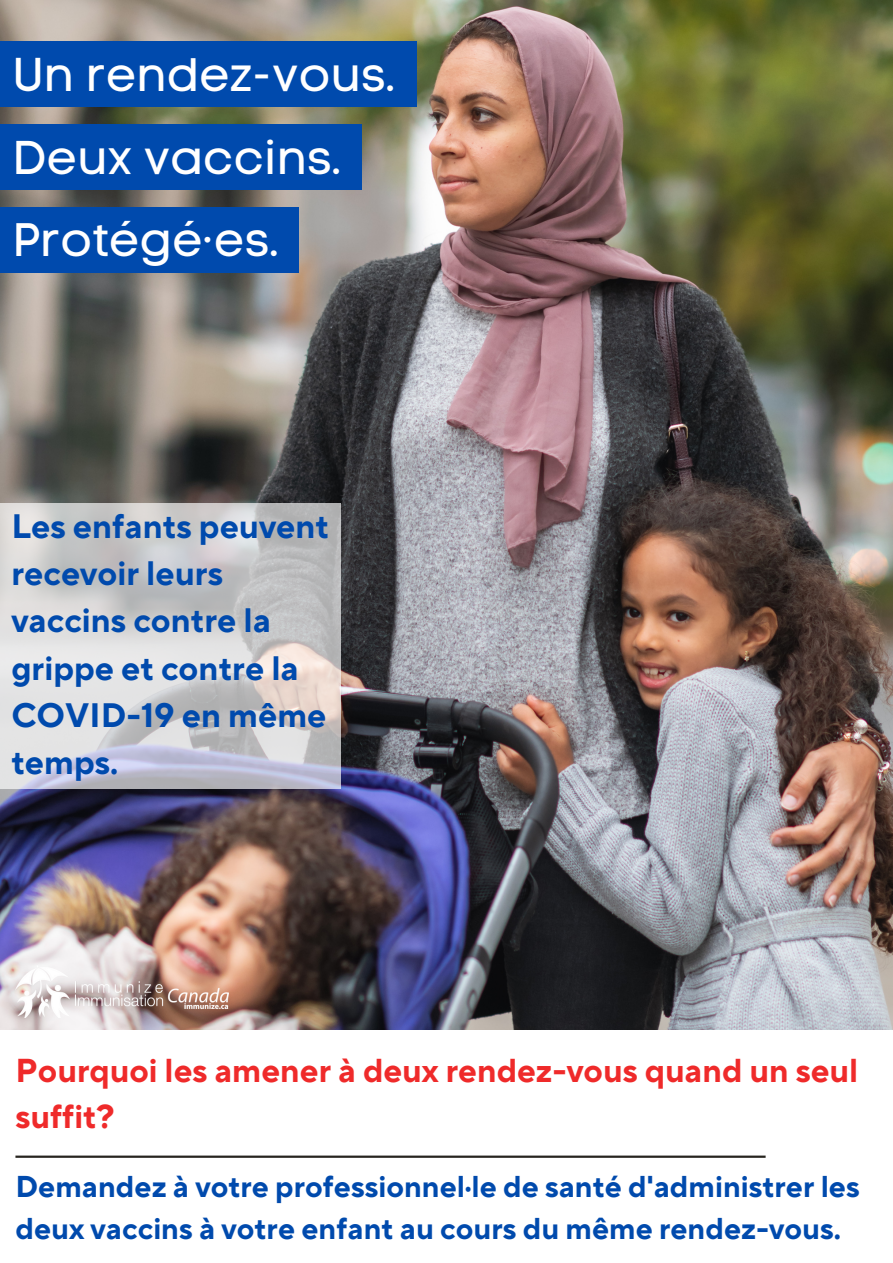
<style>
.page{position:relative;width:893px;height:1263px;background:#fff}
.page>*{position:absolute;margin:0;border:0;box-sizing:border-box;transform-origin:0 0}
.t1{font:46.88px "Code Pro Normal LC";color:#fff}
.t2{font:700 33.75px/47.2px "TT Norms Pro";color:#004aad}
.t3{font:700 33px/46.1px "TT Norms Pro";color:#ef2a2a}
.t4{font:700 30px/41.6px "TT Norms Pro";color:#004aad}
</style>
<div class="page">
<img style="left:0;top:0;width:893px;height:1030px">
<img style="left:15px;top:965px;width:213px;height:53px">
<hr style="left:15px;top:1155px;width:750px;height:3px;background:#27251f">
<svg style="left:0;top:503px;width:340px;height:286px;background:#cecdd0"></svg>
<div style="left:0;top:41px;width:416px;height:65px;background:#004aad"></div>
<div style="left:0;top:124px;width:361px;height:65px;background:#004aad"></div>
<div style="left:0;top:207px;width:299px;height:65px;background:#004aad"></div>
<p class="t1" style="left:12px;top:46px;width:384px">Un rendez-vous.</p>
<p class="t1" style="left:12px;top:129px;width:330px">Deux vaccins.</p>
<p class="t1" style="left:12px;top:212px;width:268px">Protégé·es.</p>
<p class="t2" style="left:11px;top:504px;width:319px">Les enfants peuvent recevoir leurs vaccins contre la grippe et contre la<br>COVID-19 en même temps.</p>
<p class="t3" style="left:15px;top:1048px;width:844px">Pourquoi les amener à deux rendez-vous quand un seul suffit?</p>
<p class="t4" style="left:15px;top:1167px;width:845px">Demandez à votre professionnel·le de santé d'administrer les deux vaccins à votre enfant au cours du même rendez-vous.</p>
</div>
